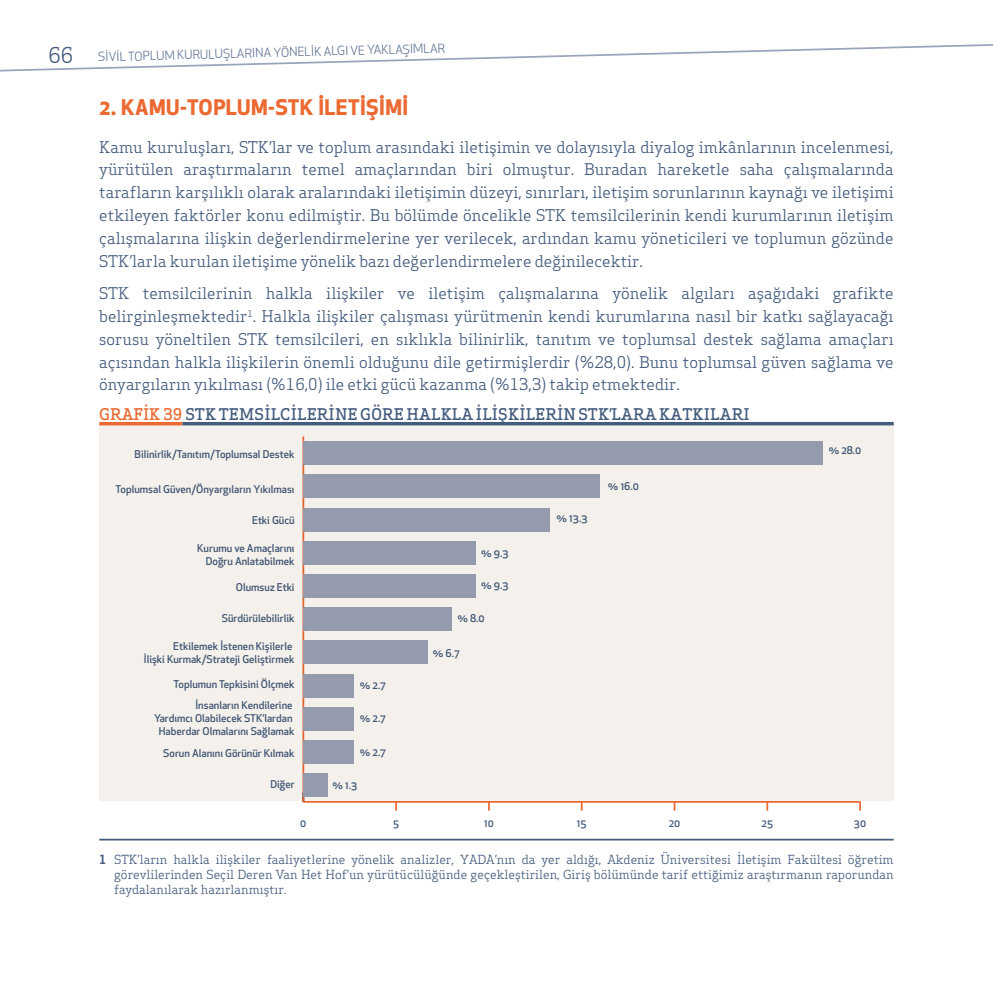
<style>
.page{position:relative;width:993px;height:993px;background:#fff}
.page>*{position:absolute;margin:0;border:0;box-sizing:border-box;transform-origin:0 0}
.t1{font:700 21px "Apex New";letter-spacing:.02em;color:#eb6a31}
.t2{font:15.75px/22.8px "Apex Serif";color:#445c7e;text-align:justify}
.t3{font:500 15.75px "Apex Serif";letter-spacing:.01em;color:#445c7e}
.t4{font:12.25px/14.7px "Apex Serif";color:#445c7e;text-align:justify}
.t5{font:12.25px "Apex New";color:#647796}
.t6{font:500 10.5px/12.6px "Apex New";color:#445c7e;text-align:right}
.s1{font-family:"Apex Serif";font-size:21px;color:#445c7e}
.s2{color:#eb6a31}
.s3{font-weight:700}
</style>
<div class="page">
<svg style="left:0;top:44px;width:992px;height:28px"></svg>
<hr style="left:99px;top:838px;width:794px;height:2px;background:#445c7e">
<div style="left:99px;top:423px;width:794px;height:377px;background:#f4f1ec"></div>
<hr style="left:99px;top:422px;width:83px;height:3px;background:#eb6a31">
<hr style="left:182px;top:422px;width:711px;height:3px;background:#445c7e">
<hr style="left:303px;top:800px;width:556px;height:2px;background:#eb6a31">
<svg style="left:395px;top:802px;width:2px;height:8px"></svg>
<svg style="left:580px;top:802px;width:2px;height:8px"></svg>
<svg style="left:673px;top:802px;width:2px;height:8px"></svg>
<svg style="left:766px;top:802px;width:2px;height:8px"></svg>
<hr style="left:302px;top:436px;width:2px;height:365px;background:#eb6a31">
<div style="left:303px;top:441px;width:519px;height:24px;background:#939bad"></div>
<div style="left:303px;top:474px;width:297px;height:24px;background:#939bad"></div>
<div style="left:303px;top:507px;width:247px;height:24px;background:#939bad"></div>
<div style="left:303px;top:540px;width:173px;height:24px;background:#939bad"></div>
<div style="left:303px;top:573px;width:173px;height:24px;background:#939bad"></div>
<div style="left:303px;top:607px;width:148px;height:24px;background:#939bad"></div>
<div style="left:303px;top:640px;width:124px;height:24px;background:#939bad"></div>
<div style="left:303px;top:673px;width:50px;height:24px;background:#939bad"></div>
<div style="left:303px;top:706px;width:50px;height:24px;background:#939bad"></div>
<div style="left:303px;top:739px;width:50px;height:24px;background:#939bad"></div>
<div style="left:303px;top:773px;width:24px;height:24px;background:#939bad"></div>
<p class="t5" style="left:48px;top:49px;width:398px;rotate:-1deg"><span class="s1">66</span> SİVİL TOPLUM KURULUŞLARINA YÖNELİK ALGI VE YAKLAŞIMLAR</p>
<h1 class="t1" style="left:99px;top:92px;width:310px">2. KAMU-TOPLUM-STK İLETİŞİMİ</h1>
<p class="t2" style="left:99px;top:135px;width:795px">Kamu kuruluşları, STK’lar ve toplum arasındaki iletişimin ve dolayısıyla diyalog imkânlarının incelenmesi, yürütülen araştırmaların temel amaçlarından biri olmuştur. Buradan hareketle saha çalışmalarında tarafların karşılıklı olarak aralarındaki iletişimin düzeyi, sınırları, iletişim sorunlarının kaynağı ve iletişimi etkileyen faktörler konu edilmiştir. Bu bölümde öncelikle STK temsilcilerinin kendi kurumlarının iletişim çalışmalarına ilişkin değerlendirmelerine yer verilecek, ardından kamu yöneticileri ve toplumun gözünde STK’larla kurulan iletişime yönelik bazı değerlendirmelere değinilecektir.</p>
<p class="t2" style="left:99px;top:282px;width:795px">STK temsilcilerinin halkla ilişkiler ve iletişim çalışmalarına yönelik algıları aşağıdaki grafikte belirginleşmektedir<sup>1</sup>. Halkla ilişkiler çalışması yürütmenin kendi kurumlarına nasıl bir katkı sağlayacağı sorusu yöneltilen STK temsilcileri, en sıklıkla bilinirlik, tanıtım ve toplumsal destek sağlama amaçları açısından halkla ilişkilerin önemli olduğunu dile getirmişlerdir (%28,0). Bunu toplumsal güven sağlama ve önyargıların yıkılması (%16,0) ile etki gücü kazanma (%13,3) takip etmektedir.</p>
<p class="t3" style="left:99px;top:404px;width:651px"><span class="s2">GRAFİK 39</span> STK TEMSILCILERINE GÖRE HALKLA İLIŞKILERIN STK’LARA KATKILARI</p>
<p class="t6" style="left:135px;top:447px;width:161px">Bilinirlik/Tanıtım/Toplumsal Destek</p>
<p class="t6" style="left:116px;top:482px;width:180px">Toplumsal Güven/Önyargıların Yıkılması</p>
<p class="t6" style="left:252px;top:513px;width:44px">Etki Gücü</p>
<p class="t6" style="left:197px;top:541px;width:99px">Kurumu ve Amaçlarını<br>Doğru Anlatabilmek</p>
<p class="t6" style="left:236px;top:580px;width:60px">Olumsuz Etki</p>
<p class="t6" style="left:222px;top:611px;width:74px">Sürdürülebilirlik</p>
<p class="t6" style="left:144px;top:639px;width:152px">Etkilemek İstenen Kişilerle<br>İlişki Kurmak/Strateji Geliştirmek</p>
<p class="t6" style="left:173px;top:677px;width:122px">Toplumun Tepkisini Ölçmek</p>
<p class="t6" style="left:154px;top:698px;width:142px">İnsanların Kendilerine<br>Yardımcı Olabilecek STK’lardan<br>Haberdar Olmalarını Sağlamak</p>
<p class="t6" style="left:163px;top:746px;width:133px">Sorun Alanını Görünür Kılmak</p>
<p class="t6" style="left:270px;top:777px;width:26px">Diğer</p>
<p class="t6" style="left:360px;top:678px;width:28px">% 2.7</p>
<p class="t6" style="left:360px;top:711px;width:28px">% 2.7</p>
<p class="t6" style="left:360px;top:745px;width:28px">% 2.7</p>
<p class="t6" style="left:332px;top:778px;width:26px">% 1.3</p>
<p class="t6" style="left:481px;top:547px;width:29px">% 9.3</p>
<p class="t6" style="left:481px;top:579px;width:29px">% 9.3</p>
<p class="t6" style="left:457px;top:611px;width:29px">% 8.0</p>
<p class="t6" style="left:432px;top:646px;width:28px">% 6.7</p>
<p class="t6" style="left:556px;top:512px;width:32px">% 13.3</p>
<p class="t6" style="left:607px;top:479px;width:32px">% 16.0</p>
<p class="t6" style="left:828px;top:443px;width:34px">% 28.0</p>
<p class="t6" style="left:300px;top:816px;width:8px">0</p>
<p class="t6" style="left:393px;top:816px;width:8px">5</p>
<p class="t6" style="left:484px;top:816px;width:11px">10</p>
<p class="t6" style="left:576px;top:816px;width:11px">15</p>
<p class="t6" style="left:668px;top:816px;width:13px">20</p>
<p class="t6" style="left:761px;top:816px;width:13px">25</p>
<p class="t6" style="left:853px;top:816px;width:14px">30</p>
<p class="t4" style="left:114px;top:852px;width:780px;text-indent:-15px"><span class="s3">1</span> STK’ların halkla ilişkiler faaliyetlerine yönelik analizler, YADA’nın da yer aldığı, Akdeniz Üniversitesi İletişim Fakültesi öğretim görevlilerinden Seçil Deren Van Het Hof’un yürütücülüğünde geçekleştirilen, Giriş bölümünde tarif ettiğimiz araştırmanın raporundan faydalanılarak hazırlanmıştır.</p>
</div>
